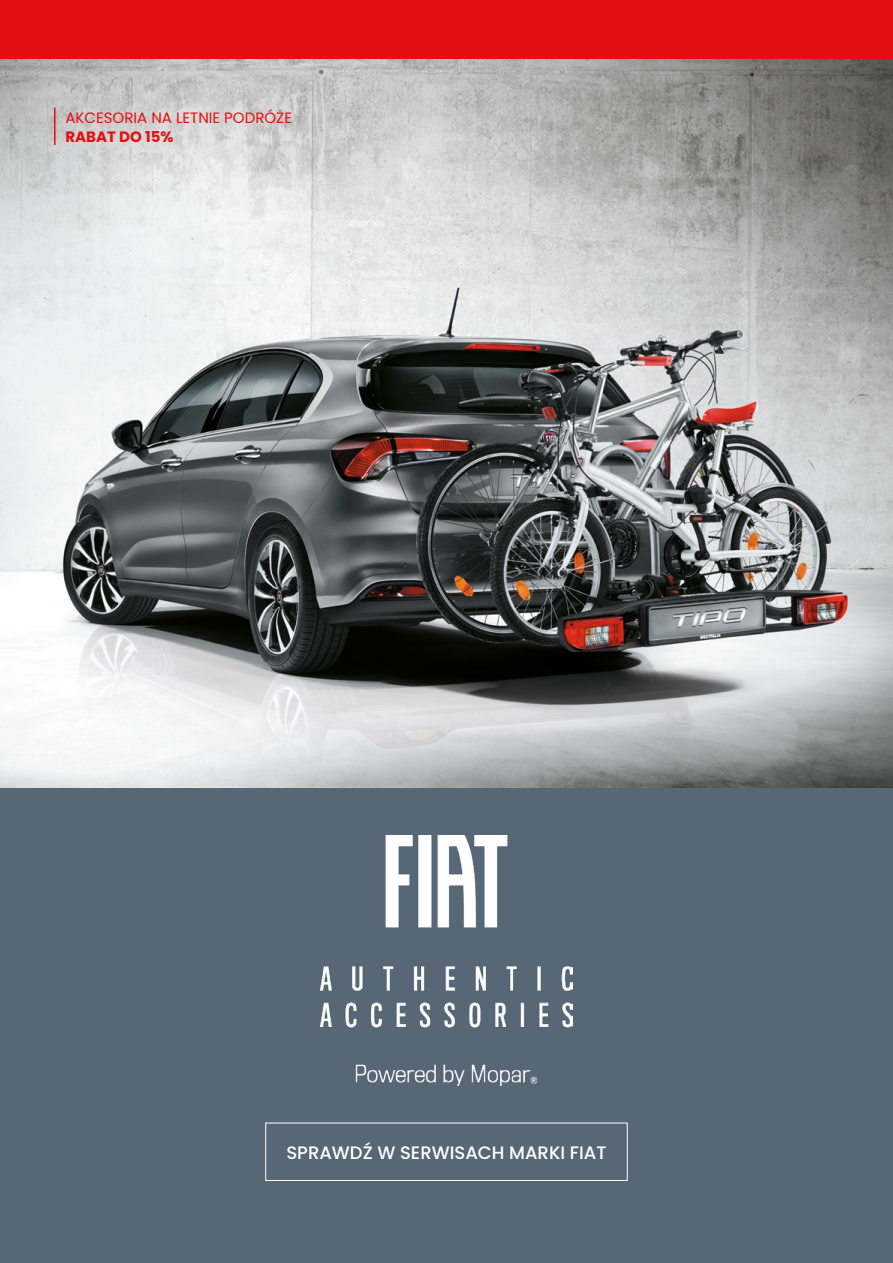
<style>
.page{position:relative;width:893px;height:1263px;background:#fff}
.page>*{position:absolute;margin:0;border:0;box-sizing:border-box;transform-origin:0 0}
.t1{font:500 18px "Poppins";color:#fff}
.t2{font:15px "Poppins";color:#e30f13}
.t3{font:700 15px "Poppins";color:#e30f13}
</style>
<div class="page">
<div style="left:0;top:58px;width:893px;height:1205px;background:#576775"></div>
<img style="left:0;top:58px;width:893px;height:729px">
<div style="left:265px;top:1123px;width:363px;height:58px;border:1px solid #fff"></div>
<div style="left:0;top:0;width:893px;height:58px;background:#e30f13"></div>
<hr style="left:54px;top:108px;width:2px;height:37px;background:#e30f13">
<img style="left:321px;top:836px;width:251px;height:249px">
<p class="t2" style="left:65px;top:109px;width:228px">AKCESORIA NA LETNIE PODRÓŻE</p>
<p class="t3" style="left:65px;top:128px;width:110px">RABAT DO 15%</p>
<p class="t1" style="left:286px;top:1142px;width:322px">SPRAWDŹ W SERWISACH MARKI FIAT</p>
</div>
